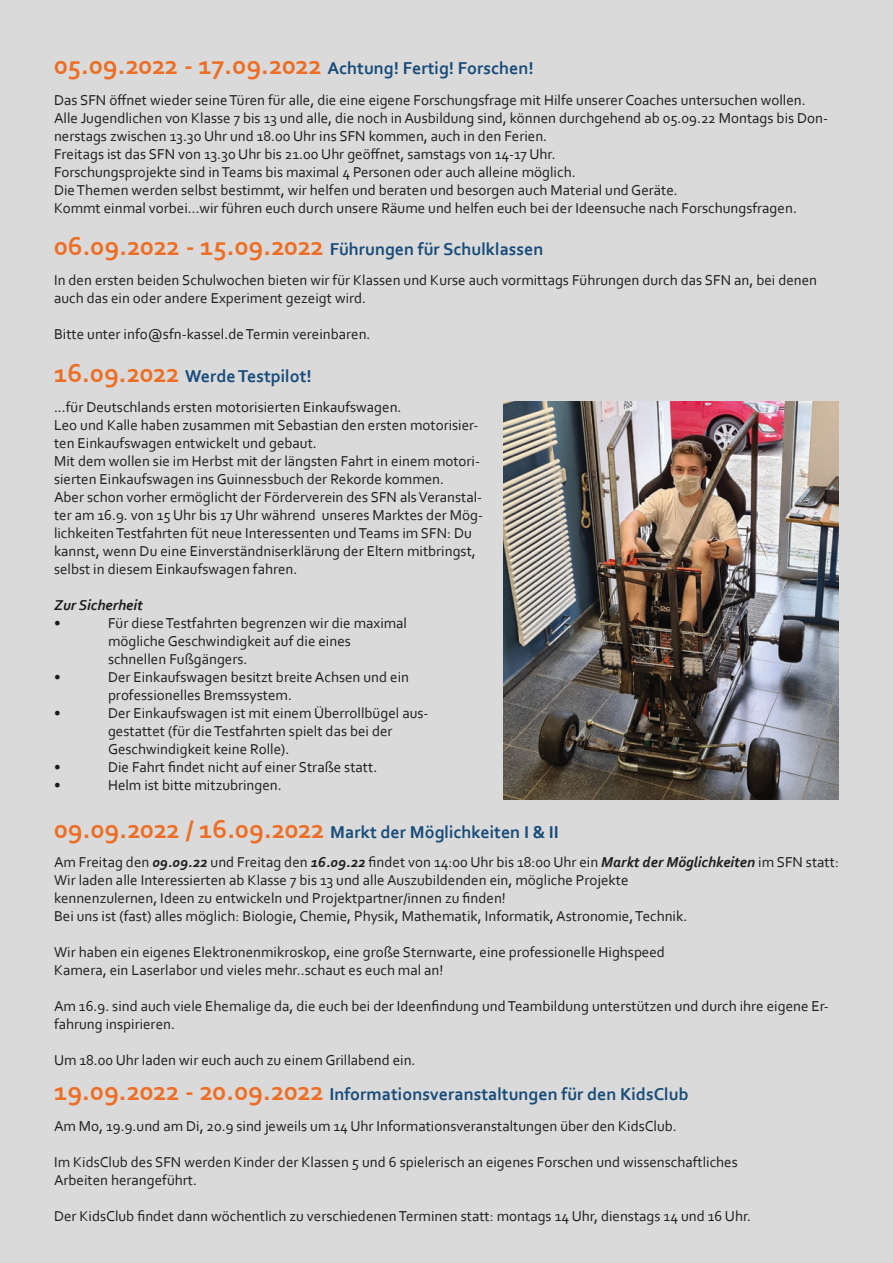
<style>
.page{position:relative;width:893px;height:1263px;background:#dadada}
.page>*{position:absolute;margin:0;border:0;box-sizing:border-box;transform-origin:0 0}
.t1{font:700 18px "Corbel";color:#174b79}
.t2{font:15px/18px "Corbel";color:#1d1d1b}
.t3{font:italic 700 15px "Corbel";color:#1d1d1b}
.s1{font-size:27px;color:#ed6e24}
.s2{font-weight:700;font-style:italic}
</style>
<div class="page">
<img style="left:503px;top:401px;width:336px;height:398px">
<p class="t1" style="left:54px;top:57px;width:481px"><span class="s1">05.09.2022 - 17.09.2022</span> Achtung! Fertig! Forschen!</p>
<p class="t2" style="left:54px;top:90px;width:776px">Das SFN öffnet wieder seine Türen für alle, die eine eigene Forschungsfrage mit Hilfe unserer Coaches untersuchen wollen.<br>Alle Jugendlichen von Klasse 7 bis 13 und alle, die noch in Ausbildung sind, können durchgehend ab 05.09.22 Montags bis Don&shy;nerstags zwischen 13.30 Uhr und 18.00 Uhr ins SFN kommen, auch in den Ferien.<br>Freitags ist das SFN von 13.30 Uhr bis 21.00 Uhr geöffnet, samstags von 14-17 Uhr.<br>Forschungsprojekte sind in Teams bis maximal 4 Personen oder auch alleine möglich.<br>Die Themen werden selbst bestimmt, wir helfen und beraten und besorgen auch Material und Geräte.<br>Kommt einmal vorbei...wir führen euch durch unsere Räume und helfen euch bei der Ideensuche nach Forschungsfragen.</p>
<p class="t1" style="left:54px;top:238px;width:491px"><span class="s1">06.09.2022 - 15.09.2022</span> Führungen für Schulklassen</p>
<p class="t2" style="left:54px;top:271px;width:765px">In den ersten beiden Schulwochen bieten wir für Klassen und Kurse auch vormittags Führungen durch das SFN an, bei denen auch das ein oder andere Experiment gezeigt wird.</p>
<p class="t2" style="left:54px;top:325px;width:318px">Bitte unter info@sfn-kassel.de Termin vereinbaren.</p>
<p class="t1" style="left:54px;top:364px;width:259px"><span class="s1">16.09.2022</span> Werde Testpilot!</p>
<p class="t2" style="left:54px;top:398px;width:431px">...für Deutschlands ersten motorisierten Einkaufswagen.<br>Leo und Kalle haben zusammen mit Sebastian den ersten motorisier&shy;ten Einkaufswagen entwickelt und gebaut.<br>Mit dem wollen sie im Herbst mit der längsten Fahrt in einem motori&shy;sierten Einkaufswagen ins Guinnessbuch der Rekorde kommen.<br>Aber schon vorher ermöglicht der Förderverein des SFN als Veranstal&shy;ter am 16.9. von 15 Uhr bis 17 Uhr während unseres Marktes der Mög&shy;lichkeiten Testfahrten füt neue Interessenten und Teams im SFN: Du kannst, wenn Du eine Einverständniserklärung der Eltern mitbringst, selbst in diesem Einkaufswagen fahren.</p>
<p class="t3" style="left:54px;top:596px;width:90px">Zur Sicherheit</p>
<p class="t2" style="left:54px;top:614px;width:8px">•</p>
<p class="t2" style="left:108px;top:614px;width:301px">Für diese Testfahrten begrenzen wir die maximal mögliche Geschwindigkeit auf die eines schnellen Fußgängers.</p>
<p class="t2" style="left:54px;top:668px;width:8px">•</p>
<p class="t2" style="left:108px;top:668px;width:303px">Der Einkaufswagen besitzt breite Achsen und ein professionelles Bremssystem.</p>
<p class="t2" style="left:54px;top:704px;width:8px">•</p>
<p class="t2" style="left:108px;top:704px;width:322px">Der Einkaufswagen ist mit einem Überrollbügel aus&shy;gestattet (für die Testfahrten spielt das bei der<br>Geschwindigkeit keine Rolle).</p>
<p class="t2" style="left:54px;top:758px;width:8px">•</p>
<p class="t2" style="left:108px;top:758px;width:271px">Die Fahrt findet nicht auf einer Straße statt.</p>
<p class="t2" style="left:54px;top:776px;width:8px">•</p>
<p class="t2" style="left:108px;top:776px;width:175px">Helm ist bitte mitzubringen.</p>
<p class="t1" style="left:54px;top:820px;width:506px"><span class="s1">09.09.2022 / 16.09.2022</span> Markt der Möglichkeiten I &amp; II</p>
<p class="t2" style="left:54px;top:853px;width:786px">Am Freitag den <span class="s2">09.09.22</span> und Freitag den <span class="s2">16.09.22</span> findet von 14:00 Uhr bis 18:00 Uhr ein <span class="s2">Markt der Möglichkeiten</span> im SFN statt:<br>Wir laden alle Interessierten ab Klasse 7 bis 13 und alle Auszubildenden ein, mögliche Projekte<br>kennenzulernen, Ideen zu entwickeln und Projektpartner/innen zu finden!<br>Bei uns ist (fast) alles möglich: Biologie, Chemie, Physik, Mathematik, Informatik, Astronomie, Technik.</p>
<p class="t2" style="left:54px;top:943px;width:612px">Wir haben ein eigenes Elektronenmikroskop, eine große Sternwarte, eine professionelle Highspeed<br>Kamera, ein Laserlabor und vieles mehr..schaut es euch mal an!</p>
<p class="t2" style="left:54px;top:997px;width:776px">Am 16.9. sind auch viele Ehemalige da, die euch bei der Ideenfindung und Teambildung unterstützen und durch ihre eigene Er&shy;fahrung inspirieren.</p>
<p class="t2" style="left:54px;top:1051px;width:363px">Um 18.00 Uhr laden wir euch auch zu einem Grillabend ein.</p>
<p class="t1" style="left:54px;top:1083px;width:636px"><span class="s1">19.09.2022 - 20.09.2022</span> Informationsveranstaltungen für den KidsClub</p>
<p class="t2" style="left:54px;top:1116px;width:624px">Am Mo, 19.9.und am Di, 20.9 sind jeweils um 14 Uhr Informationsveranstaltungen über den KidsClub.</p>
<p class="t2" style="left:54px;top:1152px;width:685px">Im KidsClub des SFN werden Kinder der Klassen 5 und 6 spielerisch an eigenes Forschen und wissenschaftliches<br>Arbeiten herangeführt.</p>
<p class="t2" style="left:54px;top:1206px;width:699px">Der KidsClub findet dann wöchentlich zu verschiedenen Terminen statt: montags 14 Uhr, dienstags 14 und 16 Uhr.</p>
</div>
